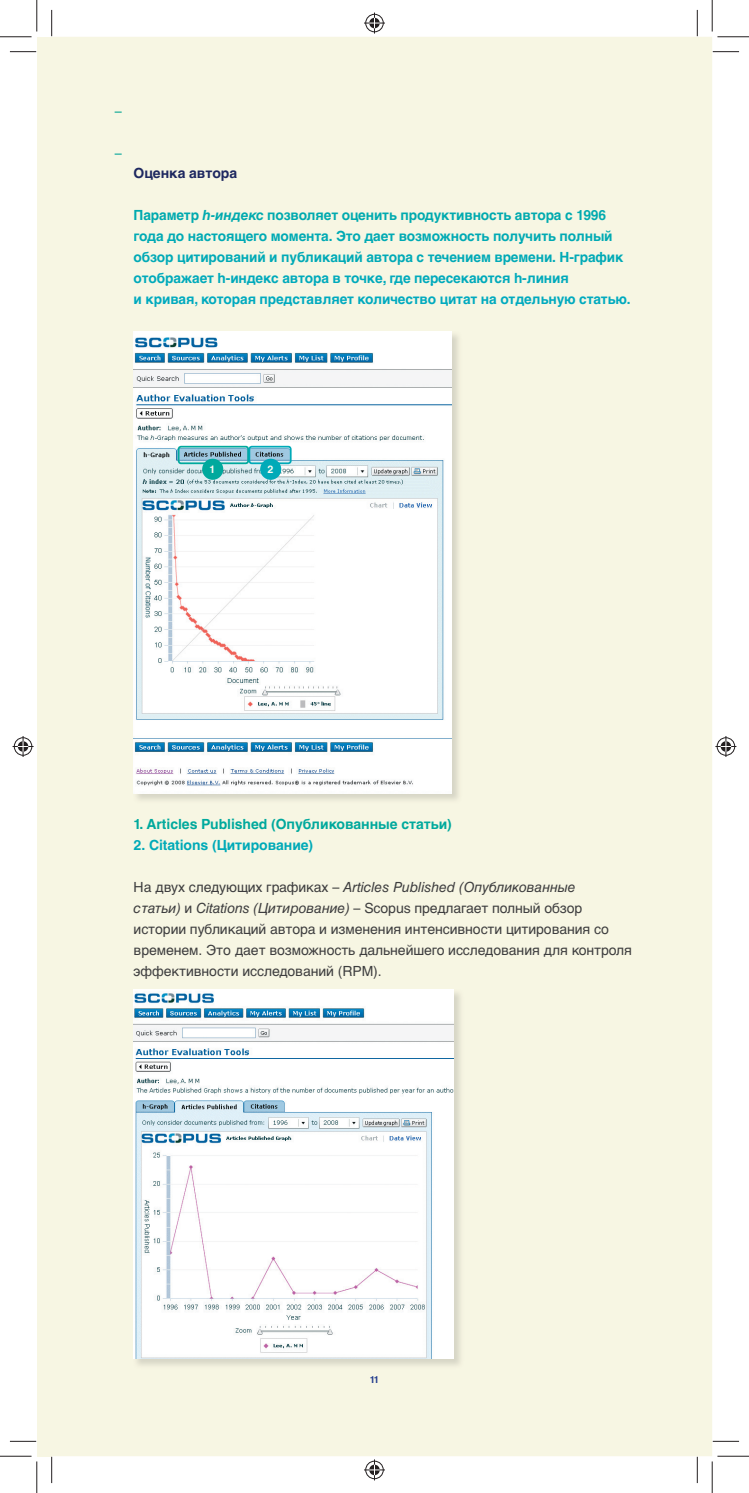
<style>
.page{position:relative;width:749px;height:1493px;background:#fff}
.page>*{position:absolute;margin:0;border:0;box-sizing:border-box;transform-origin:0 0}
.t1{font:700 14px/21px "Helvetica LTCYR";letter-spacing:-.01em;color:#00aabf}
.t2{font:14px/21px "Helvetica LTCYR";letter-spacing:-.005em;color:#3e3e3f}
.t3{font:700 14px "Helvetica LTCYR";letter-spacing:-.005em;color:#00a99d}
.t4{font:700 14px "Helvetica LTCYR";letter-spacing:-.005em;color:#00aab8}
.t5{font:700 14px "Helvetica LTCYR";letter-spacing:-.005em;color:#1e2860}
.t6{font:14px "Helvetica LTCYR";color:#00a491}
.t7{font:14px "Helvetica LTCYR";color:#00a499}
.t8{font:700 10.5px "Helvetica LTCYR";color:#fbfaf1}
.t9{font:700 9.62px "Helvetica LTCYR";color:#253f8e}
.s1{color:#00aaaf}
.s2{font-style:italic;color:#00aaaf}
.s3{color:#00aab4}
.s4{color:#00aab3}
.s5{color:#00aab2}
.s6{color:#00aab6}
.s7{color:#00aab7}
.s8{color:#0ab}
.s9{color:#00aabc}
.s10{font-style:italic}
</style>
<div class="page">
<div style="left:37px;top:37px;width:15px;height:1418px;background:#f7f6e3"></div>
<div style="left:52px;top:37px;width:659px;height:1418px;background:#f7f6e3"></div>
<img style="left:133px;top:331px;width:334px;height:478px">
<img style="left:133px;top:332px;width:318px;height:461px">
<div style="left:178px;top:446px;width:71px;height:18px;border:2px solid #00a99d;border-radius:2px"></div>
<div style="left:248px;top:446px;width:43px;height:18px;border:2px solid #00aab8;border-radius:2px"></div>
<div style="left:260px;top:458px;width:21px;height:22px;background:#00aab8;border-radius:50%"></div>
<div style="left:202px;top:458px;width:21px;height:22px;background:#00a99d;border-radius:50%"></div>
<img style="left:133px;top:989px;width:336px;height:384px">
<img style="left:133px;top:989px;width:320px;height:369px">
<svg style="left:10px;top:51px;width:26px;height:1px"></svg>
<svg style="left:712px;top:51px;width:26px;height:1px"></svg>
<svg style="left:10px;top:1440px;width:26px;height:1px"></svg>
<svg style="left:712px;top:1440px;width:26px;height:1px"></svg>
<svg style="left:51px;top:10px;width:1px;height:26px"></svg>
<svg style="left:51px;top:1456px;width:1px;height:26px"></svg>
<svg style="left:696px;top:10px;width:1px;height:26px"></svg>
<svg style="left:696px;top:1456px;width:1px;height:26px"></svg>
<hr style="left:0;top:36px;width:32px;height:1px;background:#231f20">
<hr style="left:717px;top:36px;width:31px;height:1px;background:#231f20">
<hr style="left:0;top:1455px;width:32px;height:1px;background:#231f20">
<hr style="left:717px;top:1455px;width:31px;height:1px;background:#231f20">
<hr style="left:36px;top:0;width:1px;height:32px;background:#231f20">
<hr style="left:36px;top:1461px;width:1px;height:31px;background:#231f20">
<hr style="left:711px;top:0;width:1px;height:32px;background:#231f20">
<hr style="left:711px;top:1461px;width:1px;height:31px;background:#231f20">
<svg style="left:364px;top:13px;width:21px;height:21px"></svg>
<svg style="left:364px;top:1459px;width:21px;height:21px"></svg>
<svg style="left:13px;top:736px;width:21px;height:21px"></svg>
<svg style="left:715px;top:736px;width:21px;height:21px"></svg>
<p class="t6" style="left:115px;top:105px;width:8px">–</p>
<p class="t7" style="left:115px;top:147px;width:8px">–</p>
<p class="t5" style="left:133px;top:167px;width:105px">Оценка автора</p>
<p class="t1" style="left:133px;top:205px;width:498px"><span class="s1">Параметр</span> <span class="s2">h-индекс</span> <span class="s1">позволяет оценить продуктивность автора с 1996 </span><span class="s3">года до настоящего момента. Это дает возможность получ</span><span class="s4">ить</span> <span class="s3">полны</span><span class="s5">й </span><span class="s6">обз</span><span class="s7">ор цитирован</span><span class="s6">ий</span> <span class="s7">и п</span><span class="s6">убл</span><span class="s7">ика</span><span class="s6">ций</span> <span class="s7">автора с течением времени.</span> <span class="s6">Н-</span><span class="s7">гра</span><span class="s6">фик </span><span class="s8">отображает h-ин</span><span class="s9">дек</span><span class="s8">с авто</span><span class="s9">ра</span> <span class="s8">в точк</span><span class="s9">е, где</span> <span class="s8">пе</span><span class="s9">рес</span><span class="s8">екаются h-линия<br></span>и кривая, которая представляет количество цитат на отдельную статью.</p>
<p class="t8" style="left:209px;top:464px;width:7px">1</p>
<p class="t8" style="left:267px;top:464px;width:7px">2</p>
<p class="t3" style="left:133px;top:818px;width:319px">1. Articles Published (Опубликованные статьи)</p>
<p class="t4" style="left:133px;top:839px;width:181px">2. Citations (Цитирование)</p>
<p class="t2" style="left:133px;top:877px;width:499px">На двух следующих графиках – <span class="s10">Articles Published (Опубликованные<br>статьи)</span> и <span class="s10">Citations (Цитирование)</span> – Scopus предлагает полный обзор истории публикаций автора и изменения интенсивности цитирования со временем. Это дает возможность дальнейшего исследования для контроля эффективности исследований (RPM).</p>
<p class="t9" style="left:369px;top:1375px;width:11px">11</p>
</div>
